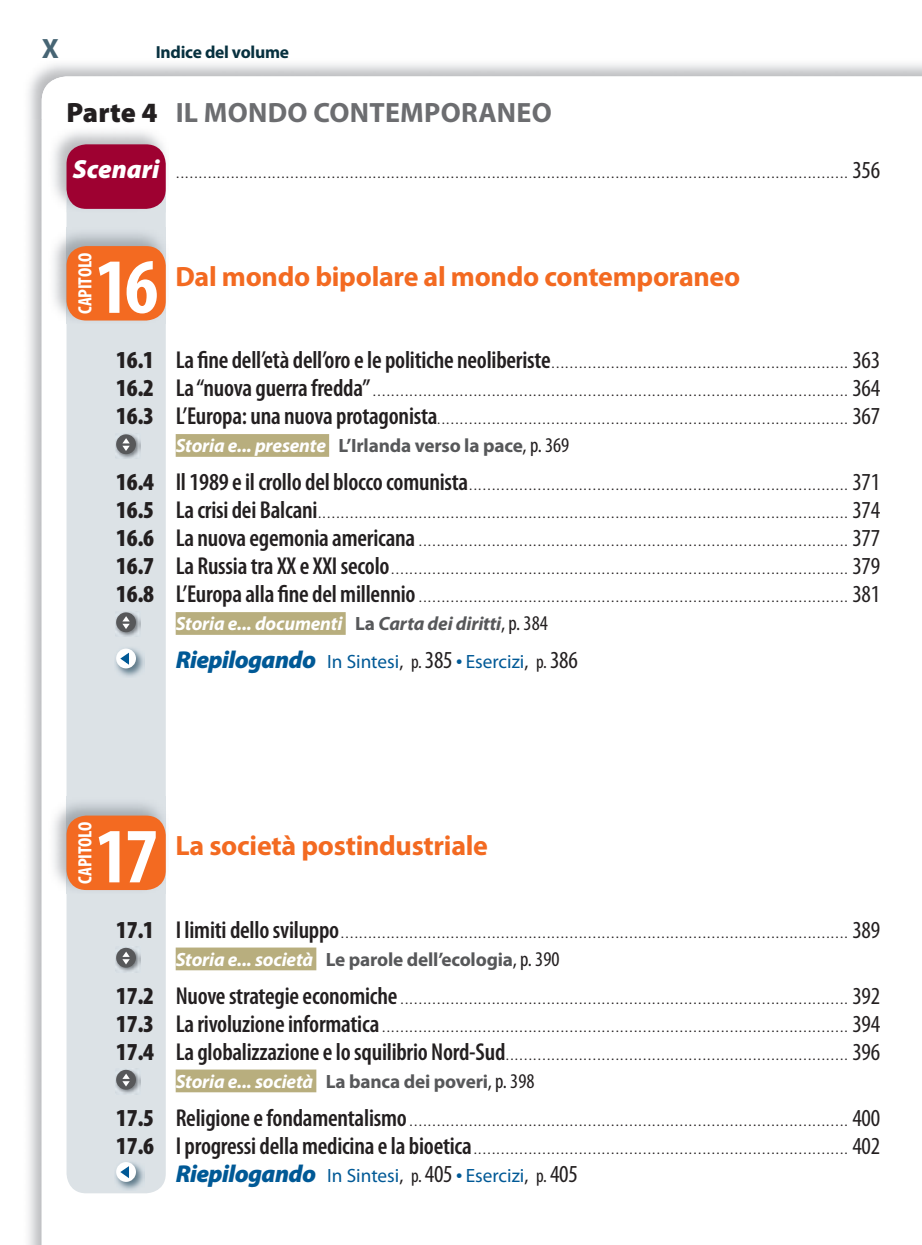
<style>
.page{position:relative;width:922px;height:1245px;background:#fff}
.page>*{position:absolute;margin:0;border:0;box-sizing:border-box;transform-origin:0 0}
.t1{font:700 condensed 78.75px "Myriad Pro";color:#fff}
.t2{font:700 28px "Myriad Pro";letter-spacing:-.01em;color:#f36a21}
.t3{font:700 28px "Myriad Pro";letter-spacing:.01em;color:#6c6d70}
.t4{font:700 28px "Myriad Pro";color:#476574}
.t5{font:italic 900 26.25px "Myriad Pro";color:#fff}
.t6{font:600 condensed 24.5px "Myriad Pro";letter-spacing:-.01em;color:#231f20}
.t7{font:condensed 24.5px "Myriad Pro";letter-spacing:-.01em;color:#231f20}
.t8{font:italic 700 19.25px/38px "Myriad Pro";letter-spacing:-.01em;color:#fff}
.t9{font:700 19.25px "Myriad Pro";letter-spacing:-.01em;color:#57585a}
.t10{font:19.25px "Myriad Pro";color:#005996}
.t11{font:700 condensed 19.25px "Myriad Pro";letter-spacing:-.01em;color:#fff}
.t12{font:700 17.5px "Myriad Pro";letter-spacing:-.015em;color:#07313f}
.t13{font:600 10.5px "Myriad Pro";color:#231f20}
.s1{font-weight:900;color:#231f20}
.s2{font-weight:900}
.s3{font-style:italic;color:#fff}
.s4{font-weight:400;font-stretch:condensed;font-size:21px;color:#231f20}
.s5{font-style:normal;color:#57585a}
.s6{color:#57585a}
.s7{font-weight:400;font-style:normal;font-stretch:condensed;font-size:21px;color:#231f20}
.s8{font-weight:900;font-size:24.5px;color:#005996}
.s9{font-weight:400;font-style:normal;color:#005996}
.s10{font-weight:400;font-style:normal;color:#231f20}
.s11{font-weight:400;font-style:normal;font-stretch:condensed;color:#231f20}
.s12{font-weight:400;font-style:normal;font-stretch:condensed;font-size:24.5px;color:#231f20}
.s13{font-weight:400;font-style:normal;font-stretch:condensed;font-size:24.5px;color:#005996}
.s14{font-weight:900;font-style:italic;font-size:24.5px}
.s15{color:#231f20}
.s16{font-stretch:condensed;color:#231f20}
.s17{font-stretch:condensed;font-size:24.5px;color:#231f20}
.s18{font-stretch:condensed;font-size:24.5px}
</style>
<div class="page">
<img style="left:25px;top:119px;width:17px;height:1125px">
<div style="left:67px;top:176px;width:99px;height:1017px;background:#dce2e6;border-radius:20px"></div>
<div style="left:176px;top:434px;width:153px;height:23px;background:#b8ae7e"></div>
<div style="left:176px;top:612px;width:170px;height:22px;background:#b8ae7e"></div>
<div style="left:176px;top:947px;width:140px;height:23px;background:#b8ae7e"></div>
<div style="left:176px;top:1069px;width:140px;height:23px;background:#b8ae7e"></div>
<img style="left:53px;top:131px;width:112px;height:81px">
<img style="left:67px;top:194px;width:99px;height:18px">
<div style="left:67px;top:144px;width:99px;height:65px;background:#9e0131;border-radius:20px"></div>
<img style="left:115px;top:434px;width:25px;height:25px">
<div style="left:116px;top:434px;width:20px;height:20px;background:#57585a;border-radius:50%"></div>
<svg style="left:122px;top:438px;width:8px;height:13px"></svg>
<img style="left:115px;top:612px;width:25px;height:24px">
<div style="left:116px;top:612px;width:20px;height:20px;background:#57585a;border-radius:50%"></div>
<svg style="left:122px;top:616px;width:8px;height:13px"></svg>
<img style="left:115px;top:648px;width:30px;height:29px">
<svg style="left:116px;top:648px;width:20px;height:20px"></svg>
<svg style="left:118px;top:651px;width:13px;height:16px"></svg>
<img style="left:115px;top:948px;width:25px;height:24px">
<div style="left:116px;top:947px;width:20px;height:20px;background:#57585a;border-radius:50%"></div>
<svg style="left:122px;top:951px;width:8px;height:13px"></svg>
<img style="left:115px;top:1070px;width:25px;height:24px">
<div style="left:116px;top:1069px;width:20px;height:20px;background:#57585a;border-radius:50%"></div>
<svg style="left:122px;top:1073px;width:8px;height:13px"></svg>
<img style="left:115px;top:1162px;width:30px;height:28px">
<svg style="left:116px;top:1161px;width:20px;height:20px"></svg>
<svg style="left:118px;top:1164px;width:13px;height:16px"></svg>
<img style="left:53px;top:227px;width:14px;height:96px">
<img style="left:67px;top:233px;width:99px;height:88px">
<div style="left:67px;top:246px;width:99px;height:74px;background:#f36a21;border-radius:20px"></div>
<img style="left:53px;top:796px;width:14px;height:96px">
<img style="left:67px;top:803px;width:99px;height:88px">
<div style="left:67px;top:815px;width:99px;height:74px;background:#f36a21;border-radius:20px"></div>
<h2 class="t4" style="left:42px;top:30px;width:19px">X</h2>
<h3 class="t12" style="left:156px;top:40px;width:135px">Indice del volume</h3>
<h2 class="t3" style="left:67px;top:95px;width:487px"><span class="s1">Parte 4</span> IL MONDO CONTEMPORANEO</h2>
<h3 class="t5" style="left:73px;top:152px;width:88px">Scenari</h3>
<p class="t13" style="left:176px;top:168px;width:672px">...................................................................................................................................................</p>
<h3 class="t7" style="left:852px;top:155px;width:29px">356</h3>
<h3 class="t11" style="left:73px;top:314px;width:63px;rotate:-90deg">CAPITOLO</h3>
<h1 class="t1" style="left:95px;top:237px;width:65px">16</h1>
<h2 class="t2" style="left:175px;top:258px;width:566px">Dal mondo bipolare al mondo contemporaneo</h2>
<h3 class="t6" style="left:116px;top:345px;width:436px"><span class="s2">16.1</span> La ne dell’età dell’oro e le politiche neoliberiste</h3>
<h3 class="t7" style="left:852px;top:345px;width:29px">363</h3>
<p class="t13" style="left:552px;top:358px;width:297px">.................................................................</p>
<h3 class="t6" style="left:116px;top:373px;width:256px"><span class="s2">16.2</span> La “nuova guerra fredda”</h3>
<h3 class="t7" style="left:852px;top:373px;width:29px">364</h3>
<p class="t13" style="left:373px;top:386px;width:476px">........................................................................................................</p>
<h3 class="t6" style="left:116px;top:401px;width:323px"><span class="s2">16.3</span> L’Europa: una nuova protagonista</h3>
<h3 class="t7" style="left:852px;top:401px;width:29px">367</h3>
<p class="t13" style="left:437px;top:414px;width:411px">..........................................................................................</p>
<h3 class="t9" style="left:176px;top:433px;width:395px"><span class="s3">Storia e... presente</span> L’Irlanda verso la pace<span class="s4">, p. 369</span></h3>
<h3 class="t6" style="left:116px;top:467px;width:354px"><span class="s2">16.4</span> Il 1989 e il crollo del blocco comunista</h3>
<p class="t13" style="left:469px;top:480px;width:379px">...................................................................................</p>
<h3 class="t7" style="left:852px;top:467px;width:29px">371</h3>
<h3 class="t6" style="left:116px;top:495px;width:203px"><span class="s2">16.5</span> La crisi dei Balcani</h3>
<h3 class="t7" style="left:852px;top:495px;width:29px">374</h3>
<p class="t13" style="left:318px;top:508px;width:530px">....................................................................................................................</p>
<h3 class="t6" style="left:116px;top:523px;width:301px"><span class="s2">16.6</span> La nuova egemonia americana</h3>
<h3 class="t7" style="left:852px;top:523px;width:29px">377</h3>
<p class="t13" style="left:419px;top:536px;width:430px">..............................................................................................</p>
<h3 class="t6" style="left:116px;top:551px;width:275px"><span class="s2">16.7</span> La Russia tra XX e XXI secolo</h3>
<h3 class="t7" style="left:852px;top:551px;width:29px">379</h3>
<p class="t13" style="left:392px;top:564px;width:457px">....................................................................................................</p>
<h3 class="t6" style="left:116px;top:579px;width:301px"><span class="s2">16.8</span> L’Europa alla ne del millennio</h3>
<h3 class="t7" style="left:852px;top:579px;width:29px">381</h3>
<p class="t13" style="left:419px;top:592px;width:430px">..............................................................................................</p>
<h3 class="t8" style="left:176px;top:604px;width:404px">Storia e... documenti <span class="s5">La</span> <span class="s6">Carta dei diritti</span><span class="s7">, p. 384<br></span><span class="s8">Riepilogando</span> <span class="s9">In Sintesi</span><span class="s10">,</span> <span class="s11">p.</span> <span class="s12">385</span><span class="s13">•</span> <span class="s9">Esercizi</span><span class="s10">,</span> <span class="s11">p.</span> <span class="s12">386</span></h3>
<h3 class="t11" style="left:73px;top:883px;width:63px;rotate:-90deg">CAPITOLO</h3>
<h1 class="t1" style="left:95px;top:806px;width:65px">17</h1>
<h2 class="t2" style="left:175px;top:827px;width:314px">La società postindustriale</h2>
<h3 class="t6" style="left:116px;top:914px;width:225px"><span class="s2">17.1</span> I limiti dello sviluppo</h3>
<h3 class="t7" style="left:852px;top:914px;width:29px">389</h3>
<p class="t13" style="left:341px;top:927px;width:508px">...............................................................................................................</p>
<h3 class="t9" style="left:176px;top:946px;width:385px"><span class="s3">Storia e... società</span> Le parole dell’ecologia<span class="s4">, p. 390</span></h3>
<h3 class="t6" style="left:116px;top:980px;width:283px"><span class="s2">17.2</span> Nuove strategie economiche</h3>
<h3 class="t7" style="left:852px;top:980px;width:29px">392</h3>
<p class="t13" style="left:401px;top:993px;width:448px">..................................................................................................</p>
<h3 class="t6" style="left:116px;top:1008px;width:265px"><span class="s2">17.3</span> La rivoluzione informatica</h3>
<h3 class="t7" style="left:852px;top:1008px;width:29px">394</h3>
<p class="t13" style="left:382px;top:1021px;width:466px">......................................................................................................</p>
<h3 class="t6" style="left:116px;top:1036px;width:391px"><span class="s2">17.4</span> La globalizzazione e lo squilibrio Nord-Sud</h3>
<h3 class="t7" style="left:852px;top:1036px;width:29px">396</h3>
<p class="t13" style="left:506px;top:1049px;width:343px">...........................................................................</p>
<h3 class="t8" style="left:176px;top:1061px;width:360px">Storia e... società <span class="s5">La banca dei poveri</span><span class="s7">, p. 398</span></h3>
<h3 class="t6" style="left:116px;top:1102px;width:292px"><span class="s2">17.5</span> Religione e fondamentalismo</h3>
<h3 class="t7" style="left:852px;top:1102px;width:29px">400</h3>
<p class="t13" style="left:410px;top:1115px;width:439px">................................................................................................</p>
<h3 class="t6" style="left:116px;top:1130px;width:357px"><span class="s2">17.6</span> I progressi della medicinae la bioetica</h3>
<h3 class="t7" style="left:852px;top:1130px;width:29px">402</h3>
<p class="t13" style="left:474px;top:1143px;width:375px">..................................................................................</p>
<h3 class="t10" style="left:176px;top:1163px;width:404px"><span class="s14">Riepilogando</span> In Sintesi<span class="s15">,</span> <span class="s16">p.</span> <span class="s17">405</span><span class="s18">•</span> Esercizi<span class="s15">,</span> <span class="s16">p.</span> <span class="s17">405</span></h3>
</div>
